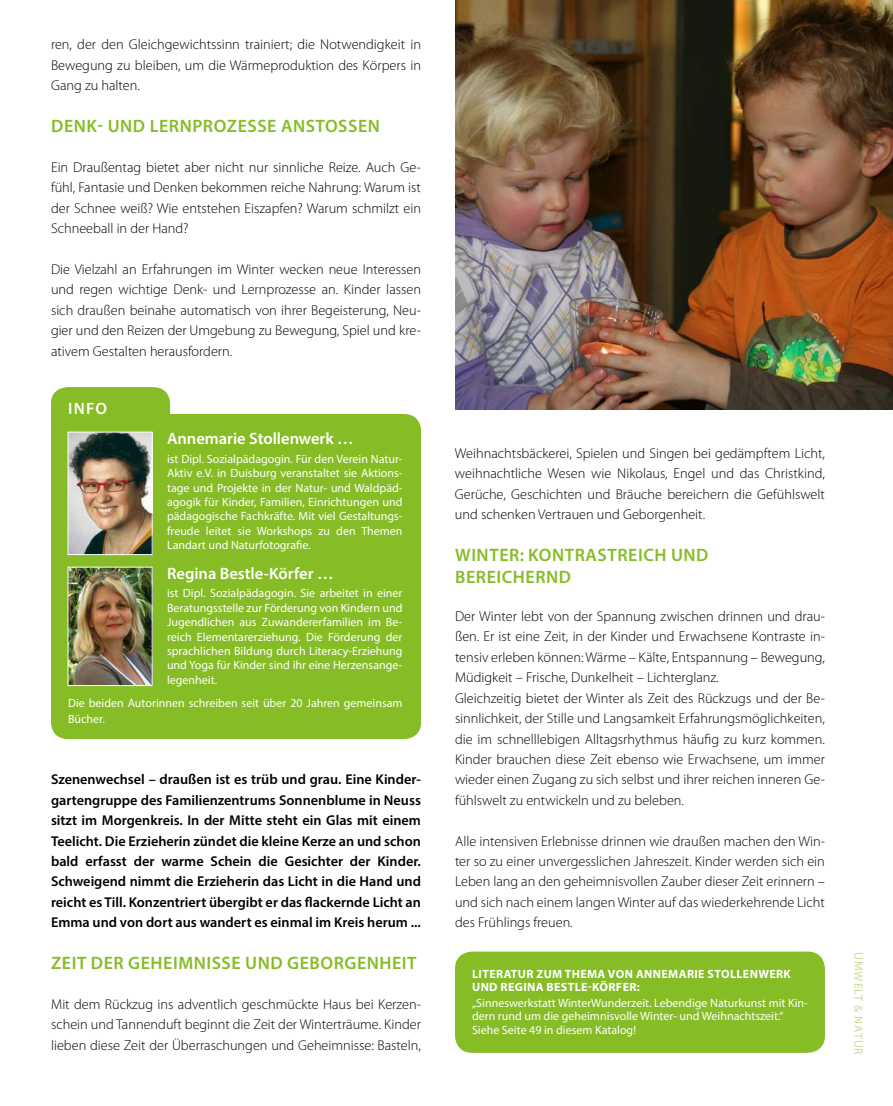
<style>
.page{position:relative;width:893px;height:1106px;background:#fff}
.page>*{position:absolute;margin:0;border:0;box-sizing:border-box;transform-origin:0 0}
.t1{font:600 18px/21.6px "Myriad Pro";letter-spacing:.03em;color:#86bc25}
.t2{font:600 16.5px "Myriad Pro";color:#fff}
.t3{font:300 14.25px/20.4px "Myriad Pro";color:#000;text-align:justify}
.t4{font:600 14.25px/20.4px "Myriad Pro";color:#000;text-align:justify}
.t5{font:12px/14.4px "Myriad Pro";color:#fff;text-align:justify}
.t6{font:700 12px/13.5px "Myriad Pro";letter-spacing:.03em;color:#fff}
.t7{font:12px "Myriad Pro";letter-spacing:.08em;color:#c9de9b}
</style>
<div class="page">
<div style="left:51px;top:387px;width:370px;height:352px;background:#86bc25"></div>
<img style="left:70px;top:434px;width:81px;height:119px">
<div style="left:68px;top:432px;width:85px;height:123px;border:1px solid #fff"></div>
<img style="left:70px;top:569px;width:81px;height:115px">
<div style="left:68px;top:567px;width:85px;height:119px;border:1px solid #fff"></div>
<div style="left:455px;top:951px;width:370px;height:101px;background:#86bc25;border-radius:17px"></div>
<img style="left:455px;top:0;width:438px;height:410px">
<p class="t3" style="left:51px;top:35px;width:371px">ren, der den Gleichgewichtssinn trainiert; die Notwendigkeit in Bewegung zu bleiben, um die Wärmeproduktion des Körpers in Gang zu halten.</p>
<p class="t1" style="left:51px;top:115px;width:330px">Denk- und Lernprozesse anstoSSen</p>
<p class="t3" style="left:51px;top:157px;width:371px">Ein Draußentag bietet aber nicht nur sinnliche Reize. Auch Ge&shy;fühl, Fantasie und Denken bekommen reiche Nahrung: Warum ist der Schnee weiß? Wie entstehen Eiszapfen? Warum schmilzt ein Schneeball in der Hand?</p>
<p class="t3" style="left:51px;top:259px;width:371px">Die Vielzahl an Erfahrungen im Winter wecken neue Interessen und regen wichtige Denk- und Lernprozesse an. Kinder lassen sich draußen beinahe automatisch von ihrer Begeisterung, Neu&shy;gier und den Reizen der Umgebung zu Bewegung, Spiel und kre&shy;ativem Gestalten herausfordern.</p>
<p class="t2" style="left:68px;top:397px;width:40px">Info</p>
<p class="t2" style="left:167px;top:428px;width:188px">Annemarie Stollenwerk …</p>
<p class="t5" style="left:167px;top:451px;width:237px">ist Dipl. Sozialpädagogin. Für den Verein Natur-Aktiv e.V. in Duisburg veranstaltet sie Aktions&shy;tage und Projekte in der Natur- und Waldpäd&shy;agogik für Kinder, Familien, Einrichtungen und pädagogische Fachkräfte. Mit viel Gestaltungs&shy;freude leitet sie Workshops zu den Themen Landart und Naturfotografie.</p>
<p class="t2" style="left:167px;top:562px;width:168px">Regina Bestle-Körfer …</p>
<p class="t5" style="left:167px;top:586px;width:237px">ist Dipl. Sozialpädagogin. Sie arbeitet in einer Beratungsstelle zur Förderung von Kindern und Jugendlichen aus Zuwandererfamilien im Be&shy;reich Elementarerziehung. Die Förderung der sprachlichen Bildung durch Literacy-Erziehung und Yoga für Kinder sind ihr eine Herzensange&shy;legenheit.</p>
<p class="t5" style="left:68px;top:694px;width:336px;line-height:16.2px">Die beiden Autorinnen schreiben seit über 20 Jahren gemeinsam<br>Bücher.</p>
<p class="t4" style="left:51px;top:769px;width:371px">Szenenwechsel – draußen ist es trüb und grau. Eine Kinder&shy;gartengruppe des Familienzentrums Sonnenblume in Neuss sitzt im Morgenkreis. In der Mitte steht ein Glas mit einem Teelicht. Die Erzieherin zündet die kleine Kerze an und schon bald erfasst der warme Schein die Gesichter der Kinder.<br>Schweigend nimmt die Erzieherin das Licht in die Hand und reicht es Till. Konzentriert übergibt er das flackernde Licht an Emma und von dort aus wandert es einmal im Kreis herum ...</p>
<p class="t1" style="left:51px;top:952px;width:359px">Zeit der Geheimnisse und Geborgenheit</p>
<p class="t3" style="left:51px;top:994px;width:371px">Mit dem Rückzug ins adventlich geschmückte Haus bei Kerzen&shy;schein und Tannenduft beginnt die Zeit der Winterträume. Kinder lieben diese Zeit der Überraschungen und Geheimnisse: Basteln,</p>
<p class="t3" style="left:455px;top:443px;width:371px">Weihnachtsbäckerei, Spielen und Singen bei gedämpftem Licht, weihnachtliche Wesen wie Nikolaus, Engel und das Christkind, Gerüche, Geschichten und Bräuche bereichern die Gefühlswelt und schenken Vertrauen und Geborgenheit.</p>
<p class="t1" style="left:455px;top:543px;width:253px">Winter: kontrastreich und bereichernd</p>
<p class="t3" style="left:455px;top:606px;width:371px;text-align:left">Der Winter lebt von der Spannung zwischen drinnen und drau&shy;ßen. Er ist eine Zeit, in der Kinder und Erwachsene Kontraste in&shy;tensiv erleben können: Wärme – Kälte, Entspannung – Bewegung, Müdigkeit – Frische, Dunkelheit – Lichterglanz.<br>Gleichzeitig bietet der Winter als Zeit des Rückzugs und der Be&shy;sinnlichkeit, der Stille und Langsamkeit Erfahrungsmöglichkeiten, die im schnelllebigen Alltagsrhythmus häufig zu kurz kommen.<br>Kinder brauchen diese Zeit ebenso wie Erwachsene, um immer wieder einen Zugang zu sich selbst und ihrer reichen inneren Ge&shy;fühlswelt zu entwickeln und zu beleben.</p>
<p class="t3" style="left:455px;top:831px;width:371px">Alle intensiven Erlebnisse drinnen wie draußen machen den Win&shy;ter so zu einer unvergesslichen Jahreszeit. Kinder werden sich ein Leben lang an den geheimnisvollen Zauber dieser Zeit erinnern – und sich nach einem langen Winter auf das wiederkehrende Licht des Frühlings freuen.</p>
<p class="t6" style="left:472px;top:966px;width:320px">LITERATUR ZUM THEMA VON ANNEMARIE STOLLENWERK<br>UND REGINA BESTLE-KÖRFER:</p>
<p class="t5" style="left:472px;top:996px;width:337px;line-height:13.5px;text-align:left">„Sinneswerkstatt WinterWunderzeit. Lebendige Naturkunst mit Kin&shy;dern rund um die geheimnisvolle Winter- und Weihnachtszeit.“<br>Siehe Seite 49 in diesem Katalog!</p>
<p class="t7" style="left:866px;top:952px;width:104px;rotate:90deg">Umwelt &amp; Natur</p>
</div>
